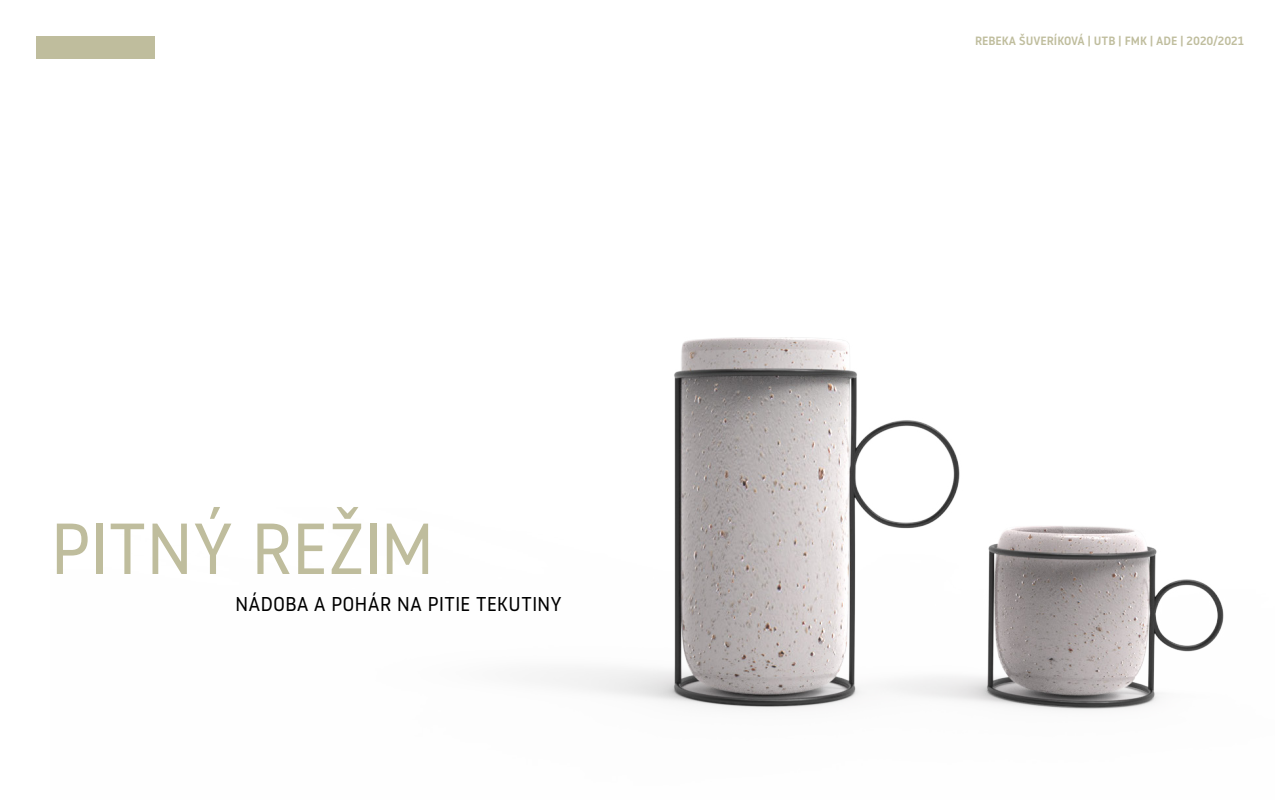
<style>
.page{position:relative;width:1280px;height:800px;background:#fff}
.page>*{position:absolute;margin:0;border:0;box-sizing:border-box;transform-origin:0 0}
.t1{font:72px "Noway";letter-spacing:-.025em;color:#bfbd9d}
.t2{font:20px "Noway";letter-spacing:-.005em;color:#000}
.t3{font:500 12px "Noway";color:#bfbd9d}
</style>
<div class="page">
<img style="left:540px;top:337px;width:684px;height:374px">
<div style="left:36px;top:36px;width:119px;height:23px;background:#bfbd9d"></div>
<p class="t1" style="left:50px;top:500px;width:386px">PITNÝ REŽIM</p>
<p class="t2" style="left:235px;top:590px;width:328px">NÁDOBA A POHÁR NA PITIE TEKUTINY</p>
<p class="t3" style="left:975px;top:32px;width:270px">REBEKA ŠUVERÍKOVÁ | UTB | FMK | ADE | 2020/2021</p>
</div>
